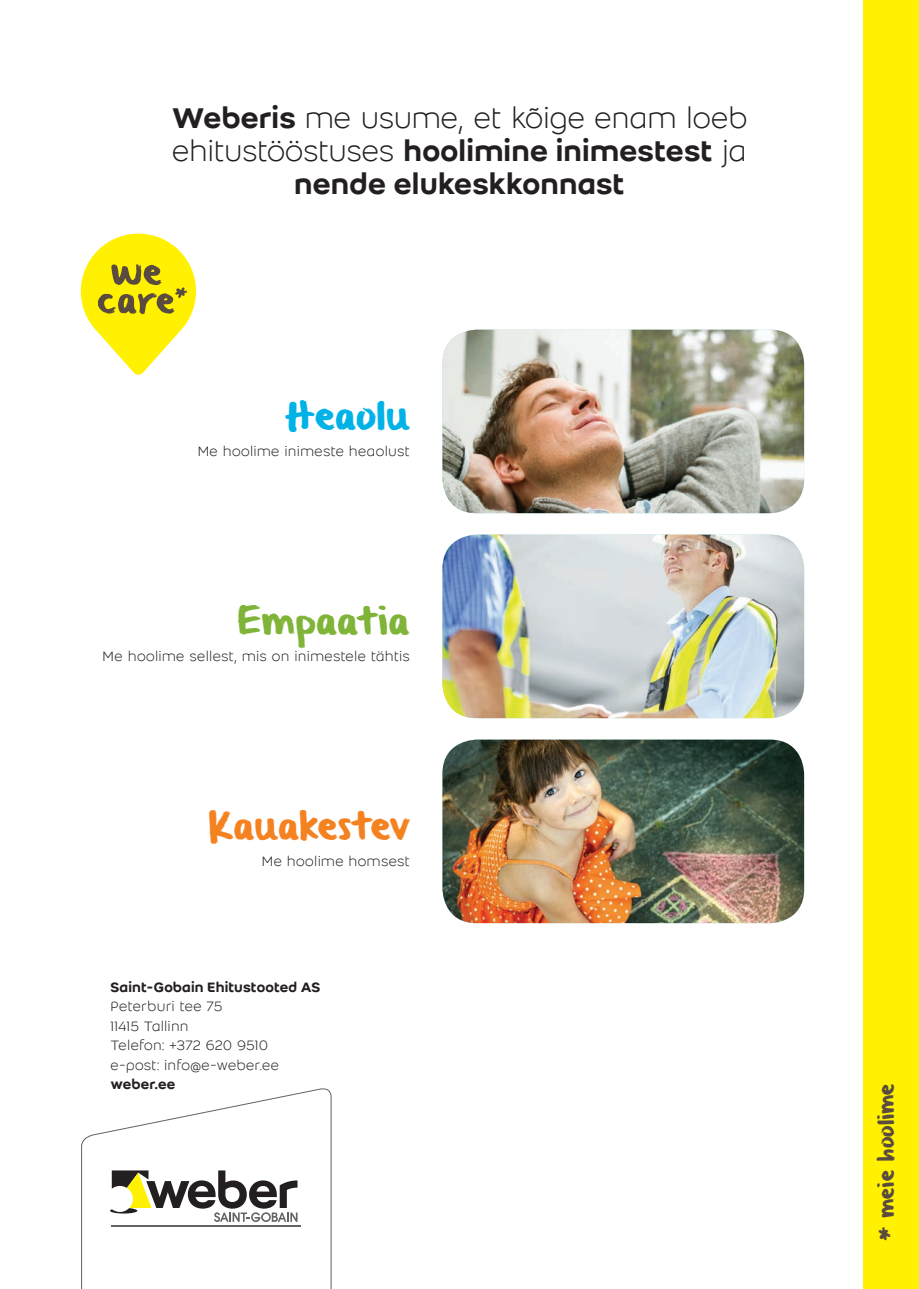
<style>
.page{position:relative;width:919px;height:1289px;background:#fff}
.page>*{position:absolute;margin:0;border:0;box-sizing:border-box;transform-origin:0 0}
.t1{font:500 31.5px/33px "Weber";letter-spacing:.005em;color:#231f20;text-align:center}
.t2{font:31.5px "Weber Brush";color:#f58220}
.t3{font:31.5px "Weber Brush";letter-spacing:.01em;color:#7fb438}
.t4{font:31.5px "Weber Brush";letter-spacing:.005em;color:#00b2e6}
.t5{font:18px "Weber Brush";letter-spacing:.005em;color:#594b3f}
.t6{font:300 15px/19.5px "Weber";letter-spacing:.02em;color:#231f20}
.t7{font:500 15px "Weber";letter-spacing:.005em;color:#231f20}
.s1{font-weight:300}
</style>
<div class="page">
<svg style="left:81px;top:1088px;width:251px;height:200px"></svg>
<div style="left:104px;top:1163px;width:204px;height:70px;background:#fff"></div>
<hr style="left:112px;top:1225px;width:189px;height:1px;background:#636366">
<svg style="left:110px;top:1170px;width:187px;height:51px"></svg>
<div style="left:863px;top:0;width:55px;height:1288px;background:#fff101"></div>
<img style="left:442px;top:330px;width:362px;height:183px">
<img style="left:442px;top:534px;width:362px;height:184px">
<img style="left:442px;top:739px;width:362px;height:184px">
<svg style="left:81px;top:234px;width:115px;height:141px"></svg>
<h1 class="t1" style="left:172px;top:101px;width:577px">Weberis <span class="s1">me usume, et kõige enam loeb ehitustööstuses</span> hoolimine inimestest <span class="s1">ja </span>nende elukeskkonnast</h1>
<h1 class="t4" style="left:284px;top:401px;width:127px">Heaolu</h1>
<p class="t6" style="left:198px;top:441px;width:214px">Me hoolime inimeste heaolust</p>
<h1 class="t3" style="left:237px;top:606px;width:174px">Empaatia</h1>
<p class="t6" style="left:103px;top:646px;width:309px">Me hoolime sellest, mis on inimestele tähtis</p>
<h1 class="t2" style="left:208px;top:811px;width:203px">Kauakestev</h1>
<p class="t6" style="left:262px;top:851px;width:149px">Me hoolime homsest</p>
<p class="t7" style="left:111px;top:978px;width:211px">Saint-Gobain Ehitustooted AS</p>
<p class="t6" style="left:111px;top:996px;width:170px">Peterburi tee 75<br>11415 Tallinn<br>Telefon: +372 620 9510 e-post: info@e-weber.ee</p>
<p class="t7" style="left:111px;top:1075px;width:66px">weber.ee</p>
<p class="t5" style="left:877px;top:1241px;width:160px;rotate:-90deg">* meie hoolime</p>
</div>
